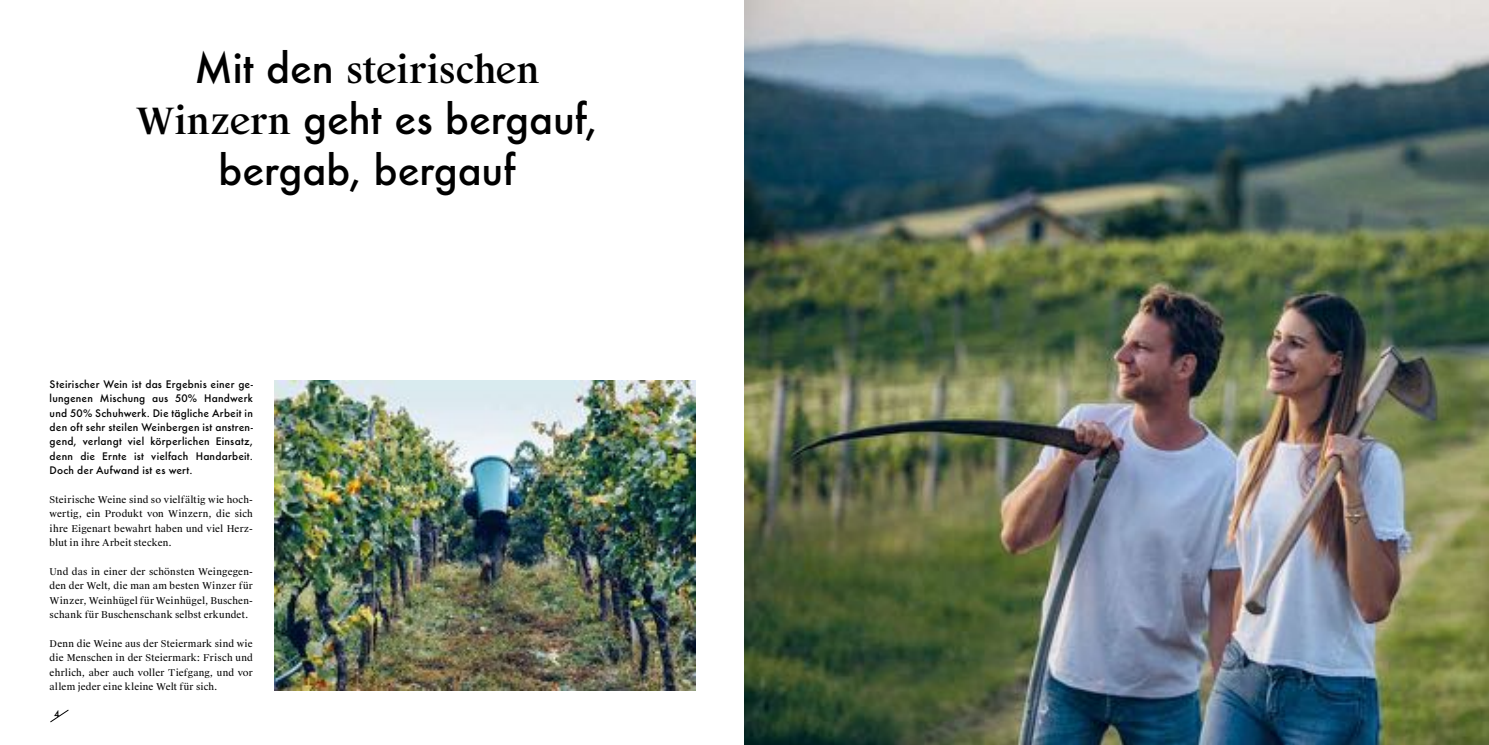
<style>
.page{position:relative;width:1489px;height:745px;background:#fff}
.page>*{position:absolute;margin:0;border:0;box-sizing:border-box;transform-origin:0 0}
.t1{font:500 40px/51.2px "Futura Steiermark";letter-spacing:-.005em;color:#000;text-align:center}
.t2{font:500 36.25px "Suisse Works Steiermark";letter-spacing:-.015em;color:#000}
.t3{font:500 10.12px/14.4px "Futura Steiermark";letter-spacing:.025em;color:#000;text-align:justify}
.t4{font:9.38px/14.4px "Suisse Works";letter-spacing:.015em;color:#000;text-align:justify}
.t5{font:500 8.75px "Futura Steiermark";color:#000}
.s1{font-family:"Futura Steiermark";font-size:40px}
.s2{font-family:"Suisse Works Steiermark";font-size:36.25px}
</style>
<div class="page">
<svg style="left:50px;top:709px;width:19px;height:14px"></svg>
<img style="left:744px;top:0;width:744px;height:744px">
<img style="left:274px;top:380px;width:421px;height:309px">
<h2 class="t2" style="left:194px;top:47px;width:346px"><span class="s1">Mit den</span> steirischen</h2>
<h1 class="t1" style="left:136px;top:92px;width:463px"><span class="s2">Winzern</span> geht es bergauf, bergab, bergauf</h1>
<p class="t3" style="left:50px;top:376px;width:205px">Steirischer Wein ist das Ergebnis einer ge&shy;lungenen Mischung aus 50% Handwerk und 50% Schuhwerk. Die tägliche Arbeit in den oft sehr steilen Weinbergen ist anstren&shy;gend, verlangt viel körperlichen Einsatz, denn die Ernte ist vielfach Handarbeit.<br>Doch der Aufwand ist es wert.</p>
<p class="t4" style="left:50px;top:492px;width:205px">Steirische Weine sind so vielfältig wie hoch&shy;wertig, ein Produkt von Winzern, die sich ihre Eigenart bewahrt haben und viel Herz&shy;blut in ihre Arbeit stecken.</p>
<p class="t4" style="left:50px;top:564px;width:205px">Und das in einer der schönsten Weingegen&shy;den der Welt, die man am besten Winzer für Winzer, Weinhügel für Weinhügel, Buschen&shy;schank für Buschenschank selbst erkundet.</p>
<p class="t4" style="left:50px;top:636px;width:205px">Denn die Weine aus der Steiermark sind wie die Menschen in der Steiermark: Frisch und ehrlich, aber auch voller Tiefgang, und vor allem jeder eine kleine Welt für sich.</p>
<p class="t5" style="left:54px;top:706px;width:4px">4</p>
</div>
